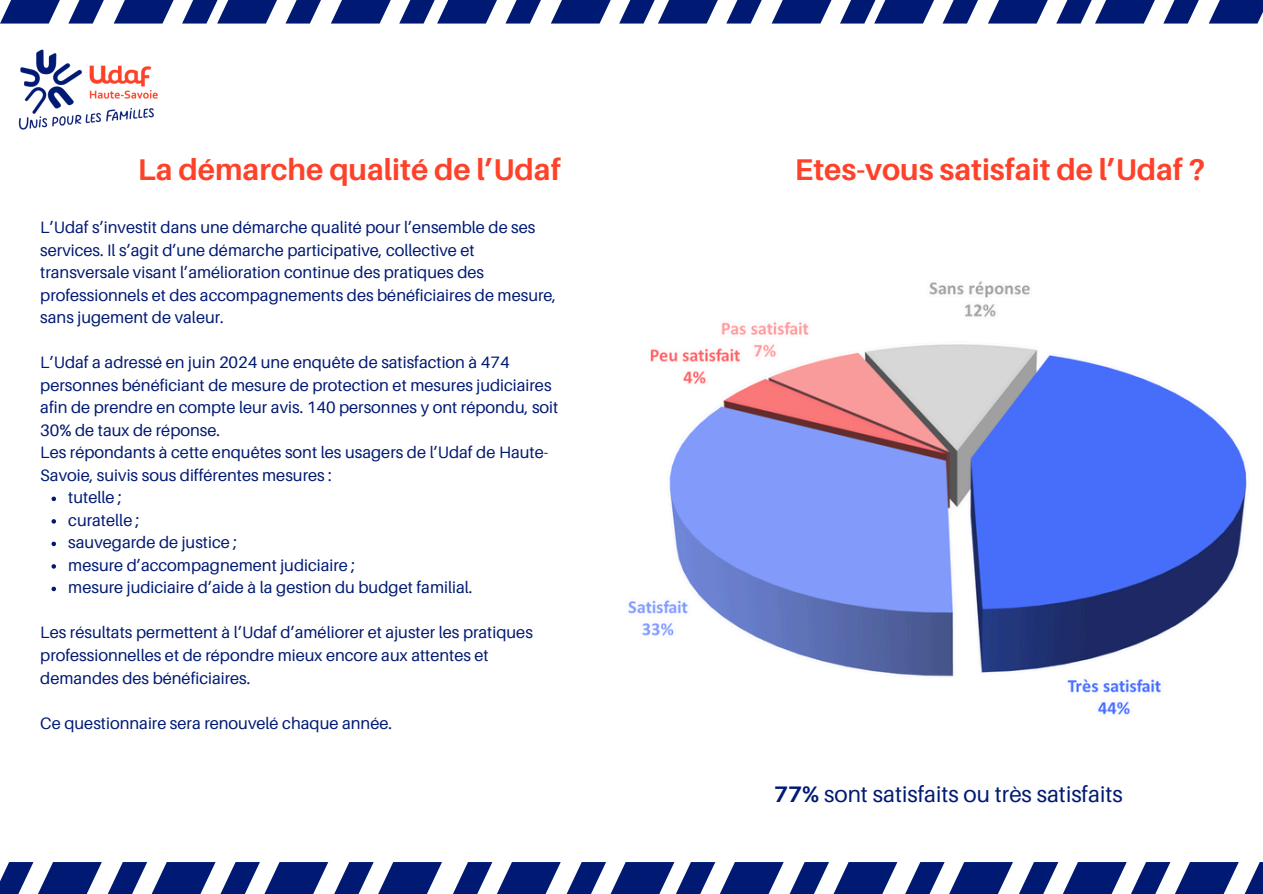
<style>
.page{position:relative;width:1263px;height:894px;background:#fff}
.page>*{position:absolute;margin:0;border:0;box-sizing:border-box;transform-origin:0 0}
.t1{font:700 30px "Aileron";color:#fe4229}
.t2{font:22.5px "Aileron";color:#001a73}
.t3{font:16.5px/22.5px "Aileron";color:#001a73}
.s1{font-weight:700}
</style>
<div class="page">
<img style="left:18px;top:49px;width:140px;height:81px">
<svg style="left:0;top:0;width:1263px;height:24px"></svg>
<svg style="left:0;top:862px;width:1263px;height:31px"></svg>
<img style="left:628px;top:281px;width:619px;height:434px">
<svg style="left:52px;top:496px;width:4px;height:5px"></svg>
<svg style="left:52px;top:519px;width:4px;height:4px"></svg>
<svg style="left:52px;top:541px;width:4px;height:5px"></svg>
<svg style="left:52px;top:564px;width:4px;height:4px"></svg>
<svg style="left:52px;top:586px;width:4px;height:5px"></svg>
<p class="t1" style="left:138px;top:151px;width:424px">La démarche qualité de l’Udaf</p>
<p class="t3" style="left:40px;top:216px;width:517px">L’Udaf s’investit dans une démarche qualité pour l’ensemble de ses services. Il s’agit d’une démarche participative, collective et transversale visant l’amélioration continue des pratiques des professionnels et des accompagnements des bénéficiaires de mesure, sans jugement de valeur.</p>
<p class="t3" style="left:40px;top:351px;width:519px">L’Udaf a adressé en juin 2024 une enquête de satisfaction à 474 personnes bénéficiant de mesure de protection et mesures judiciaires afin de prendre en compte leur avis. 140 personnes y ont répondu, soit 30% de taux de réponse.</p>
<p class="t3" style="left:40px;top:441px;width:510px">Les répondants à cette enquêtes sont les usagers de l’Udaf de Haute-<br>Savoie, suivis sous différentes mesures :</p>
<p class="t3" style="left:68px;top:486px;width:55px">tutelle ;</p>
<h1 class="t3" style="left:68px;top:508px;width:73px">curatelle ;</h1>
<h1 class="t3" style="left:68px;top:531px;width:170px">sauvegarde de justice ;</h1>
<p class="t3" style="left:68px;top:553px;width:288px">mesure d’accompagnement judiciaire ;</p>
<p class="t3" style="left:68px;top:576px;width:406px">mesure judiciaire d’aide à la gestion du budget familial.</p>
<p class="t3" style="left:40px;top:621px;width:494px">Les résultats permettent à l’Udaf d’améliorer et ajuster les pratiques professionnelles et de répondre mieux encore aux attentes et demandes des bénéficiaires.</p>
<p class="t3" style="left:40px;top:711px;width:353px">Ce questionnaire sera renouvelé chaque année.</p>
<p class="t1" style="left:795px;top:151px;width:412px">Etes-vous satisfait de l’Udaf ?</p>
<p class="t2" style="left:774px;top:779px;width:350px"><span class="s1">77%</span> sont satisfaits ou très satisfaits</p>
</div>
